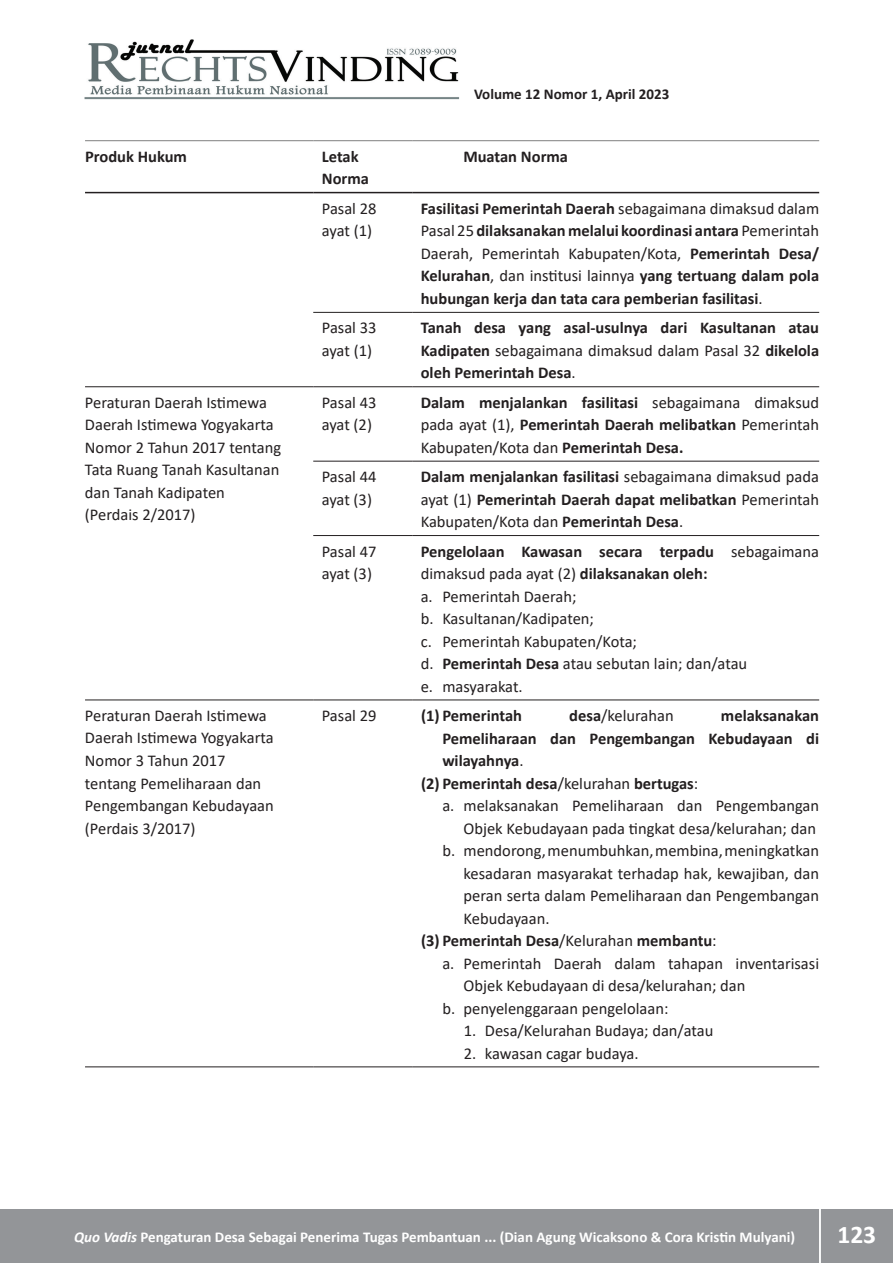
<style>
.page{position:relative;width:893px;height:1263px;background:#fff}
.page>*{position:absolute;margin:0;border:0;box-sizing:border-box;transform-origin:0 0}
.t1{font:700 25.5px "Calibri";color:#fff}
.t2{font:16.5px/22.5px "Calibri";color:#231f20}
.t3{font:700 16.5px/22.5px "Calibri";color:#231f20;text-align:justify}
.t4{font:700 15px "Calibri";color:#fff}
.t5{font:700 15px "Calibri";color:#231f20}
.s1{font-weight:400}
.s2{font-weight:700}
.s3{font-style:italic}
</style>
<div class="page">
<div style="left:0;top:1209px;width:893px;height:54px;background:#939598"></div>
<hr style="left:819px;top:1206px;width:2px;height:57px;background:#fff">
<img style="left:85px;top:39px;width:375px;height:60px">
<hr style="left:85px;top:140px;width:228px;height:1px;background:#7f807f">
<hr style="left:313px;top:140px;width:99px;height:1px;background:#7f807f">
<hr style="left:412px;top:140px;width:407px;height:1px;background:#7f807f">
<hr style="left:85px;top:192px;width:228px;height:1px;background:#231f20">
<hr style="left:313px;top:192px;width:99px;height:1px;background:#231f20">
<hr style="left:412px;top:192px;width:407px;height:1px;background:#231f20">
<hr style="left:313px;top:312px;width:99px;height:1px;background:#231f20">
<hr style="left:412px;top:312px;width:407px;height:1px;background:#231f20">
<hr style="left:85px;top:386px;width:228px;height:1px;background:#231f20">
<hr style="left:313px;top:386px;width:99px;height:1px;background:#231f20">
<hr style="left:412px;top:386px;width:407px;height:1px;background:#231f20">
<hr style="left:313px;top:461px;width:99px;height:1px;background:#231f20">
<hr style="left:412px;top:461px;width:407px;height:1px;background:#231f20">
<hr style="left:313px;top:535px;width:99px;height:1px;background:#231f20">
<hr style="left:412px;top:535px;width:407px;height:1px;background:#231f20">
<hr style="left:85px;top:699px;width:228px;height:1px;background:#231f20">
<hr style="left:313px;top:699px;width:99px;height:1px;background:#231f20">
<hr style="left:412px;top:699px;width:407px;height:1px;background:#231f20">
<hr style="left:85px;top:1066px;width:228px;height:1px;background:#231f20">
<hr style="left:313px;top:1066px;width:99px;height:1px;background:#231f20">
<hr style="left:412px;top:1066px;width:407px;height:1px;background:#231f20">
<p class="t5" style="left:474px;top:84px;width:197px">Volume 12 Nomor 1, April 2023</p>
<p class="t3" style="left:85px;top:145px;width:103px">Produk Hukum</p>
<p class="t3" style="left:322px;top:145px;width:49px">Letak<br>Norma</p>
<p class="t3" style="left:463px;top:145px;width:106px">Muatan Norma</p>
<p class="t2" style="left:322px;top:197px;width:56px">Pasal 28 ayat (1)</p>
<p class="t3" style="left:421px;top:197px;width:400px">Fasilitasi Pemerintah Daerah <span class="s1">sebagaimana dimaksud dalam Pasal 25</span> dilaksanakan melalui koordinasi antara <span class="s1">Pemerintah Daerah, Pemerintah Kabupaten/Kota,</span> Pemerintah Desa/ Kelurahan<span class="s1">, dan institusi lainnya</span> yang tertuang dalam pola hubungan kerja dan tata cara pemberian fasilitasi<span class="s1">.</span></p>
<p class="t2" style="left:322px;top:316px;width:56px">Pasal 33 ayat (1)</p>
<p class="t3" style="left:421px;top:316px;width:400px">Tanah desa yang asal-usulnya dari Kasultanan atau Kadipaten <span class="s1">sebagaimana dimaksud dalam Pasal 32</span> dikelola oleh Pemerintah Desa<span class="s1">.</span></p>
<p class="t2" style="left:85px;top:390px;width:198px">Peraturan Daerah Istimewa<br>Daerah Istimewa Yogyakarta<br>Nomor 2 Tahun 2017 tentang<br>Tata Ruang Tanah Kasultanan dan Tanah Kadipaten (Perdais 2/2017)</p>
<p class="t2" style="left:322px;top:391px;width:56px">Pasal 43 ayat (2)</p>
<p class="t3" style="left:421px;top:391px;width:400px">Dalam menjalankan fasilitasi <span class="s1">sebagaimana dimaksud pada ayat (1),</span> Pemerintah Daerah melibatkan <span class="s1">Pemerintah Kabupaten/Kota dan</span> Pemerintah Desa.</p>
<p class="t2" style="left:322px;top:465px;width:56px">Pasal 44 ayat (3)</p>
<p class="t3" style="left:421px;top:465px;width:400px">Dalam menjalankan fasilitasi <span class="s1">sebagaimana dimaksud pada ayat (1)</span> Pemerintah Daerah dapat melibatkan <span class="s1">Pemerintah Kabupaten/Kota dan</span> Pemerintah Desa<span class="s1">.</span></p>
<p class="t2" style="left:322px;top:539px;width:56px">Pasal 47 ayat (3)</p>
<p class="t2" style="left:421px;top:539px;width:400px"><span class="s2">Pengelolaan Kawasan secara terpadu</span> sebagaimana dimaksud pada ayat (2) <span class="s2">dilaksanakan oleh:<br></span>a. Pemerintah Daerah;<br>b. Kasultanan/Kadipaten;<br>c. Pemerintah Kabupaten/Kota;<br>d. <span class="s2">Pemerintah Desa</span> atau sebutan lain; dan/atau<br>e. masyarakat.</p>
<p class="t2" style="left:85px;top:704px;width:190px">Peraturan Daerah Istimewa<br>Daerah Istimewa Yogyakarta<br>Nomor 3 Tahun 2017 tentang Pemeliharaan dan<br>Pengembangan Kebudayaan (Perdais 3/2017)</p>
<p class="t2" style="left:322px;top:704px;width:56px">Pasal 29</p>
<p class="t3" style="left:421px;top:704px;width:103px">(1) Pemerintah</p>
<p class="t2" style="left:569px;top:704px;width:106px"><span class="s2">desa</span>/kelurahan</p>
<p class="t3" style="left:721px;top:704px;width:100px">melaksanakan</p>
<p class="t3" style="left:442px;top:726px;width:378px">Pemeliharaan dan Pengembangan Kebudayaan di</p>
<p class="t3" style="left:442px;top:749px;width:83px">wilayahnya<span class="s1">.</span></p>
<p class="t3" style="left:421px;top:771px;width:279px">(2) Pemerintah desa<span class="s1">/kelurahan</span> bertugas<span class="s1">:</span></p>
<p class="t2" style="left:442px;top:794px;width:378px">a. melaksanakan Pemeliharaan dan Pengembangan</p>
<p class="t2" style="left:464px;top:816px;width:354px">Objek Kebudayaan pada tingkat desa/kelurahan; dan</p>
<p class="t2" style="left:442px;top:839px;width:378px">b. mendorong, menumbuhkan, membina, meningkatkan</p>
<p class="t2" style="left:464px;top:861px;width:357px">kesadaran masyarakat terhadap hak, kewajiban, dan</p>
<p class="t2" style="left:464px;top:884px;width:357px">peran serta dalam Pemeliharaan dan Pengembangan</p>
<p class="t2" style="left:464px;top:906px;width:87px">Kebudayaan.</p>
<p class="t3" style="left:421px;top:929px;width:297px">(3) Pemerintah Desa<span class="s1">/Kelurahan</span> membantu<span class="s1">:</span></p>
<p class="t2" style="left:442px;top:951px;width:378px">a. Pemerintah Daerah dalam tahapan inventarisasi</p>
<p class="t2" style="left:464px;top:974px;width:283px">Objek Kebudayaan di desa/kelurahan; dan</p>
<p class="t2" style="left:442px;top:996px;width:228px">b. penyelenggaraan pengelolaan:</p>
<p class="t2" style="left:464px;top:1019px;width:251px">1. Desa/Kelurahan Budaya; dan/atau</p>
<p class="t2" style="left:464px;top:1041px;width:176px">2. kawasan cagar budaya.</p>
<p class="t4" style="left:74px;top:1227px;width:723px"><span class="s3">Quo Vadis</span> Pengaturan Desa Sebagai Penerima Tugas Pembantuan ... (Dian Agung Wicaksono &amp; Cora Kristin Mulyani)</p>
<h1 class="t1" style="left:837px;top:1216px;width:40px">123</h1>
</div>
